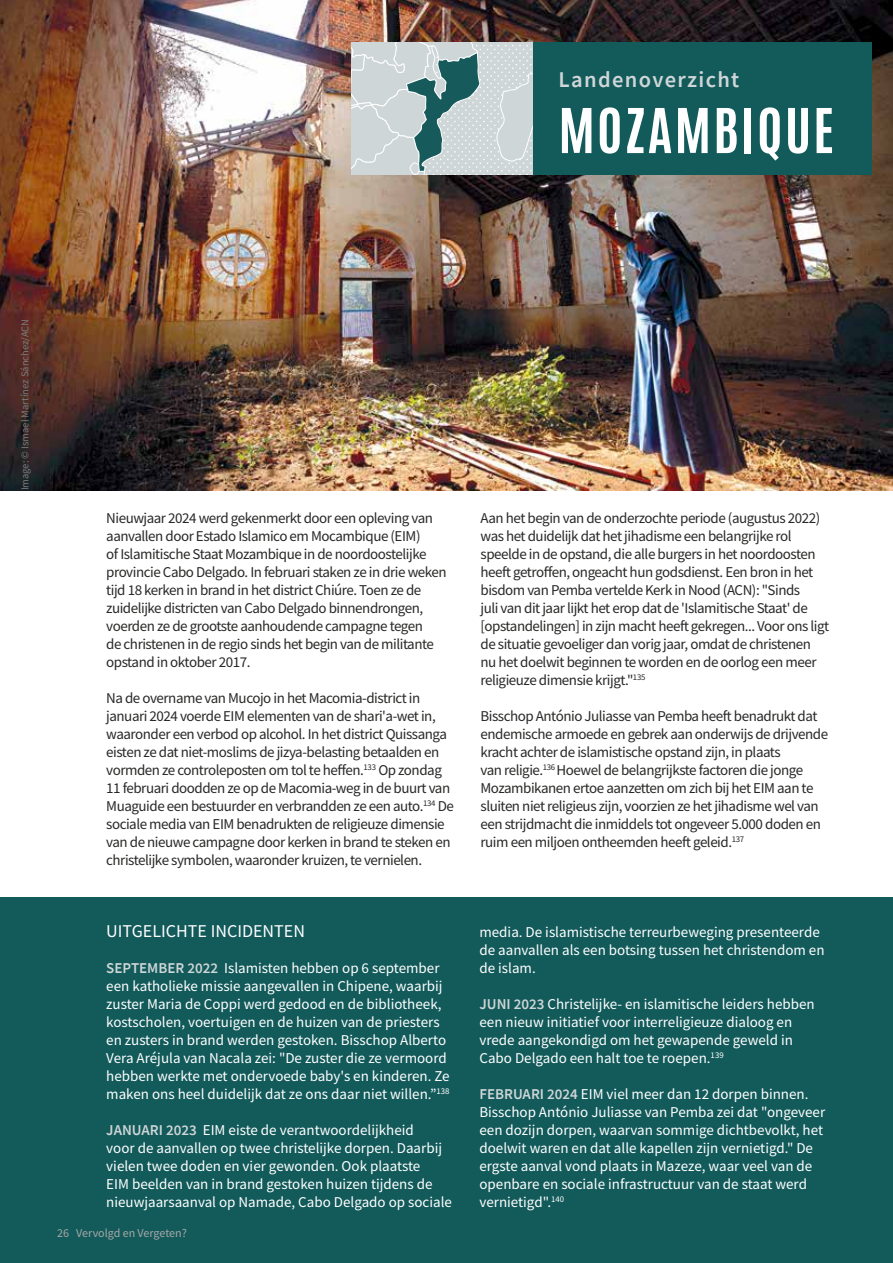
<style>
.page{position:relative;width:893px;height:1263px;background:#fff}
.page>*{position:absolute;margin:0;border:0;box-sizing:border-box;transform-origin:0 0}
.t1{font:700 52.5px "Antonio";letter-spacing:.04em;color:#fff}
.t2{font:600 22.5px "Source Sans Pro";letter-spacing:.06em;color:#cfd6d7}
.t3{font:18px "Source Sans Pro";color:#fff}
.t4{font:15px/18px "Source Sans Pro";letter-spacing:-.03em;color:#282827}
.t5{font:15px/18px "Source Sans Pro";color:#fff}
.t6{font:12px "Source Sans Pro";color:#a8a8a7}
.t7{font:10.5px "Source Sans Pro";color:#7c7b7b}
.s1{font-weight:600;color:#cfd6d7}
</style>
<div class="page">
<img style="left:0;top:0;width:892px;height:490px">
<div style="left:0;top:898px;width:893px;height:365px;background:#135a5b"></div>
<div style="left:525px;top:43px;width:347px;height:132px;background:#135a5b"></div>
<svg style="left:351px;top:43px;width:182px;height:132px;background:#bac8c9"></svg>
<hr style="left:892px;top:0;width:1px;height:1263px;background:#191637">
<h2 class="t2" style="left:558px;top:65px;width:182px">Landenoverzicht</h2>
<h1 class="t1" style="left:558px;top:91px;width:277px">MOZAMBIQUE</h1>
<p class="t7" style="left:18px;top:490px;width:173px;rotate:-90deg">Image: © Ismael Martínez Sánchez/ACN</p>
<p class="t4" style="left:106px;top:509px;width:342px">Nieuwjaar 2024 werd gekenmerkt door een opleving van aanvallen door Estado Islamico em Mocambique (EIM)<br>of Islamitische Staat Mozambique in de noordoostelijke provincie Cabo Delgado. In februari staken ze in drie weken tijd 18 kerken in brand in het district Chiúre. Toen ze de zuidelijke districten van Cabo Delgado binnendrongen, voerden ze de grootste aanhoudende campagne tegen<br>de christenen in de regio sinds het begin van de militante opstand in oktober 2017.</p>
<p class="t4" style="left:106px;top:689px;width:349px">Na de overname van Mucojo in het Macomia-district in januari 2024 voerde EIM elementen van de shari'a-wet in, waaronder een verbod op alcohol. In het district Quissanga eisten ze dat niet-moslims de jizya-belasting betaalden en vormden ze controleposten om tol te heffen.<sup>133</sup> Op zondag 11 februari doodden ze op de Macomia-weg in de buurt van Muaguide een bestuurder en verbrandden ze een auto.<sup>134</sup> De sociale media van EIM benadrukten de religieuze dimensie van de nieuwe campagne door kerken in brand te steken en christelijke symbolen, waaronder kruizen, te vernielen.</p>
<p class="t3" style="left:106px;top:920px;width:200px">UITGELICHTE INCIDENTEN</p>
<p class="t5" style="left:106px;top:959px;width:345px"><span class="s1">SEPTEMBER 2022</span> Islamisten hebben op 6 september een katholieke missie aangevallen in Chipene, waarbij zuster Maria de Coppi werd gedood en de bibliotheek, kostscholen, voertuigen en de huizen van de priesters en zusters in brand werden gestoken. Bisschop Alberto Vera Aréjula van Nacala zei: "De zuster die ze vermoord hebben werkte met ondervoede baby's en kinderen. Ze maken ons heel duidelijk dat ze ons daar niet willen.”<sup>138</sup></p>
<p class="t5" style="left:106px;top:1121px;width:347px"><span class="s1">JANUARI 2023</span> EIM eiste de verantwoordelijkheid<br>voor de aanvallen op twee christelijke dorpen. Daarbij vielen twee doden en vier gewonden. Ook plaatste<br>EIM beelden van in brand gestoken huizen tijdens de nieuwjaarsaanval op Namade, Cabo Delgado op sociale</p>
<p class="t6" style="left:57px;top:1225px;width:131px">26 Vervolgd en Vergeten?</p>
<p class="t4" style="left:480px;top:509px;width:350px">Aan het begin van de onderzochte periode (augustus 2022) was het duidelijk dat het jihadisme een belangrijke rol speelde in de opstand, die alle burgers in het noordoosten heeft getroffen, ongeacht hun godsdienst. Een bron in het bisdom van Pemba vertelde Kerk in Nood (ACN): "Sinds<br>juli van dit jaar lijkt het erop dat de 'Islamitische Staat' de [opstandelingen] in zijn macht heeft gekregen... Voor ons ligt de situatie gevoeliger dan vorig jaar, omdat de christenen nu het doelwit beginnen te worden en de oorlog een meer religieuze dimensie krijgt."<sup>135</sup></p>
<p class="t4" style="left:480px;top:707px;width:349px">Bisschop António Juliasse van Pemba heeft benadrukt dat endemische armoede en gebrek aan onderwijs de drijvende kracht achter de islamistische opstand zijn, in plaats<br>van religie.<sup>136</sup> Hoewel de belangrijkste factoren die jonge Mozambikanen ertoe aanzetten om zich bij het EIM aan te sluiten niet religieus zijn, voorzien ze het jihadisme wel van een strijdmacht die inmiddels tot ongeveer 5.000 doden en ruim een miljoen ontheemden heeft geleid.<sup>137</sup></p>
<p class="t5" style="left:479px;top:923px;width:347px">media. De islamistische terreurbeweging presenteerde de aanvallen als een botsing tussen het christendom en de islam.</p>
<p class="t5" style="left:479px;top:995px;width:337px"><span class="s1">JUNI 2023</span> Christelijke- en islamitische leiders hebben een nieuw initiatief voor interreligieuze dialoog en vrede aangekondigd om het gewapende geweld in Cabo Delgado een halt toe te roepen.<sup>139</sup></p>
<p class="t5" style="left:479px;top:1085px;width:347px"><span class="s1">FEBRUARI 2024</span> EIM viel meer dan 12 dorpen binnen.<br>Bisschop António Juliasse van Pemba zei dat "ongeveer een dozijn dorpen, waarvan sommige dichtbevolkt, het doelwit waren en dat alle kapellen zijn vernietigd." De ergste aanval vond plaats in Mazeze, waar veel van de openbare en sociale infrastructuur van de staat werd vernietigd".<sup>140</sup></p>
</div>
